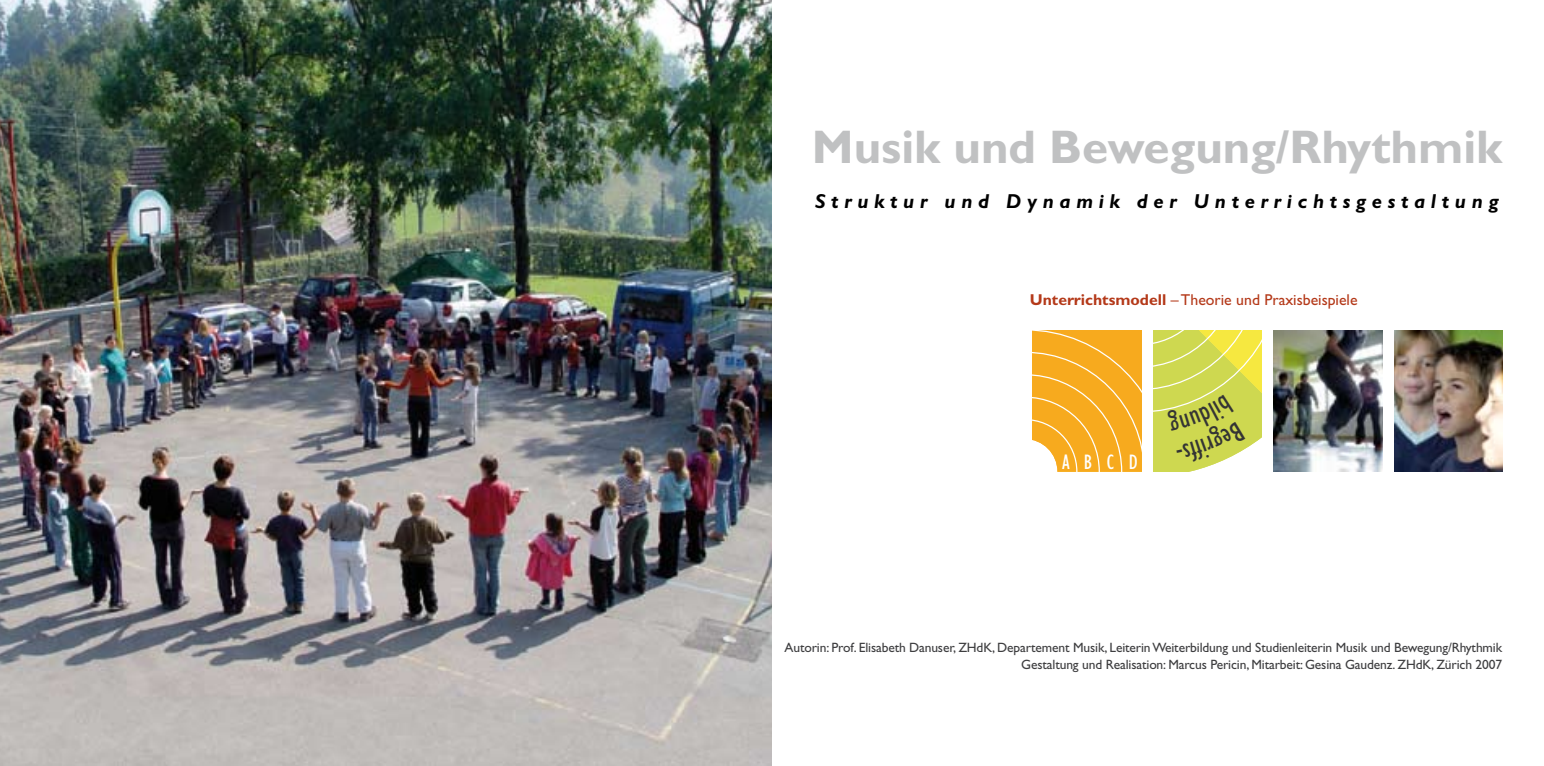
<style>
.page{position:relative;width:1544px;height:766px;background:#fff}
.page>*{position:absolute;margin:0;border:0;box-sizing:border-box;transform-origin:0 0}
.t1{font:700 47.25px "Gill Sans";color:#c0c1c2}
.t2{font:condensed 21.6px "Gill Sans";letter-spacing:.665em;color:#fff}
.t3{font:italic 700 20.25px "Gill Sans";letter-spacing:.28em;color:#000}
.t4{font:15.75px "Gill Sans";color:#b43919}
.t5{font:13.5px/16.2px "Gill Sans";letter-spacing:-.01em;color:#3e3e40;text-align:right}
.s1{font-weight:700}
</style>
<div class="page">
<img style="left:0;top:0;width:1503px;height:765px">
<svg style="left:1062px;top:626px;width:48px;height:37px"></svg>
<svg style="left:934px;top:630px;width:50px;height:34px"></svg>
<svg style="left:985px;top:131px;width:30px;height:25px"></svg>
<svg style="left:1312px;top:295px;width:21px;height:22px"></svg>
<svg style="left:1032px;top:330px;width:109px;height:141px;background:#f7b131"></svg>
<svg style="left:1153px;top:330px;width:108px;height:141px;background:#d6dd5d"></svg>
<h1 class="t1" style="left:812px;top:119px;width:692px">Musik und Bewegung/Rhythmik</h1>
<h3 class="t3" style="left:815px;top:189px;width:685px">Struktur und Dynamik der Unterrichtsgestaltung</h3>
<p class="t4" style="left:1029px;top:290px;width:329px"><span class="s1">Unterrichtsmodell</span> – Theorie und Praxisbeispiele</p>
<h2 class="t2" style="left:1062px;top:450px;width:98px">ABCDE</h2>
<p class="t5" style="left:784px;top:639px;width:719px">Autorin: Prof. Elisabeth Danuser, ZHdK, Departement Musik, Leiterin Weiterbildung und Studienleiterin Musik und Bewegung/Rhythmik<br>Gestaltung und Realisation: Marcus Pericin, Mitarbeit: Gesina Gaudenz. ZHdK, Zürich 2007</p>
</div>
